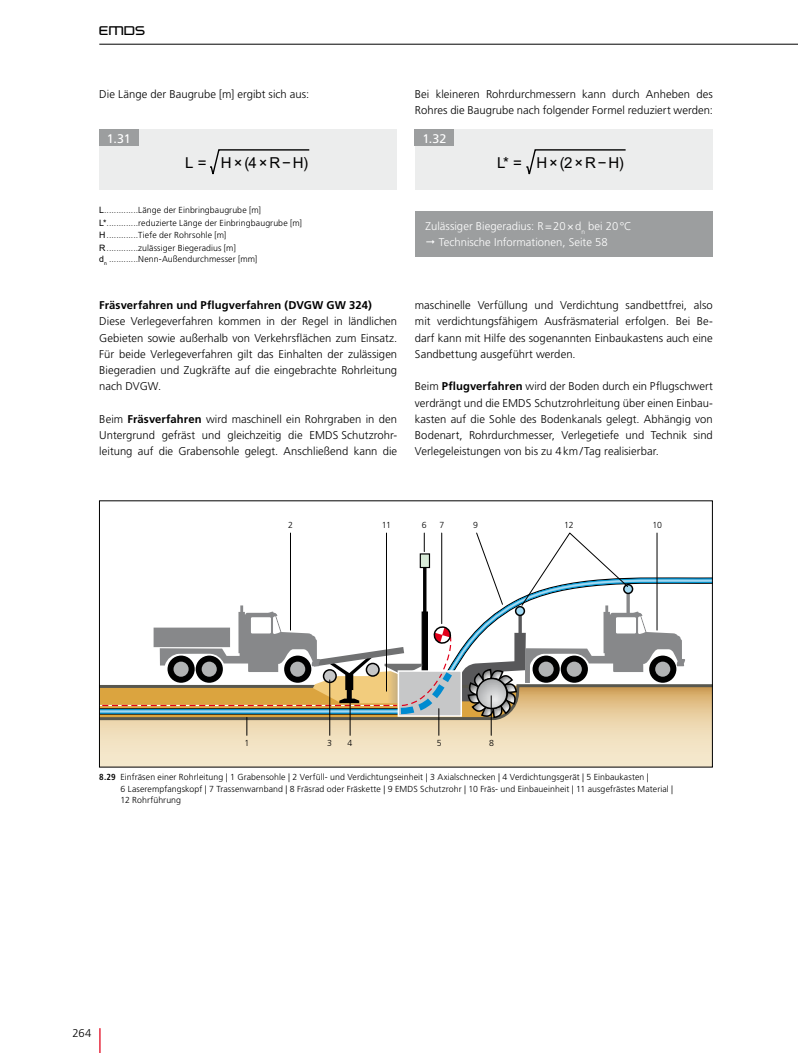
<style>
.page{position:relative;width:798px;height:1053px;background:#fff}
.page>*{position:absolute;margin:0;border:0;box-sizing:border-box;transform-origin:0 0}
.t1{font:15px "Arial";color:#000}
.t2{font:300 13.75px "Trade Marker";color:#000}
.t3{font:12.5px "Frutiger LT Std";color:#fff}
.t4{font:300 11.25px/16.2px "Frutiger LT Std";color:#000;text-align:justify}
.t5{font:300 11.25px/16.2px "Frutiger LT Std";letter-spacing:.005em;color:#fff}
.t6{font:700 11.25px "Frutiger LT Std";letter-spacing:.01em;color:#000}
.t7{font:300 8.75px/12.5px "Frutiger LT Std";letter-spacing:.01em;color:#000}
.s1{font-family:"Arial";font-weight:400}
.s2{font-weight:700}
.s3{font-weight:700;font-stretch:condensed}
</style>
<div class="page">
<svg style="left:99px;top:1028px;width:1px;height:24px"></svg>
<hr style="left:99px;top:44px;width:698px;height:1px;background:#000">
<div style="left:99px;top:130px;width:298px;height:60px;background:#eceded"></div>
<div style="left:99px;top:130px;width:39px;height:16px;background:#9c9e9f"></div>
<svg style="left:210px;top:149px;width:100px;height:26px"></svg>
<div style="left:415px;top:211px;width:297px;height:46px;background:#9c9e9f"></div>
<div style="left:415px;top:130px;width:297px;height:60px;background:#eceded"></div>
<div style="left:415px;top:130px;width:39px;height:16px;background:#9c9e9f"></div>
<svg style="left:526px;top:149px;width:100px;height:26px"></svg>
<svg style="left:101px;top:722px;width:609px;height:43px;background:#f2e3c4"></svg>
<svg style="left:657px;top:575px;width:53px;height:15px"></svg>
<svg style="left:101px;top:590px;width:609px;height:132px"></svg>
<svg style="left:246px;top:532px;width:411px;height:203px"></svg>
<p class="t2" style="left:99px;top:23px;width:47px">EMDS</p>
<p class="t4" style="left:99px;top:86px;width:211px">Die Länge der Baugrube [m] ergibt sich aus:</p>
<p class="t4" style="left:415px;top:86px;width:299px">Bei kleineren Rohrdurchmessern kann durch Anheben des<br>Rohres die Baugrube nach folgender Formel reduziert werden:</p>
<p class="t3" style="left:107px;top:131px;width:25px">1.31</p>
<p class="t3" style="left:422px;top:131px;width:26px">1.32</p>
<h1 class="t1" style="left:185px;top:153px;width:124px">L = H×(4×R−H)</h1>
<h1 class="t1" style="left:497px;top:153px;width:128px">L* = H×(2×R−H)</h1>
<p class="t7" style="left:99px;top:204px;width:204px"><span class="s1">L</span>..............Länge der Einbringbaugrube [m] <span class="s1">L*</span>.............reduzierte Länge der Einbringbaugrube [m] <span class="s1">H</span>.............Tiefe der Rohrsohle [m] <span class="s1">R</span>.............zulässiger Biegeradius [m]</p>
<p class="t7" style="left:99px;top:253px;width:159px"><span class="s1">d</span><sub>n</sub> ............Nenn-Außendurchmesser [mm]</p>
<p class="t5" style="left:438px;top:218px;width:194px;text-indent:-13px">Zulässiger Biegeradius: R=20×d<sub>n</sub> bei 20°C<br>Technische Informationen, Seite 58</p>
<p class="t6" style="left:99px;top:298px;width:274px">Fräsverfahren und Pflugverfahren (DVGW GW 324)</p>
<p class="t4" style="left:99px;top:313px;width:299px">Diese Verlegeverfahren kommen in der Regel in ländlichen Gebieten sowie außerhalb von Verkehrsflächen zum Einsatz.<br>Für beide Verlegeverfahren gilt das Einhalten der zulässigen Biegeradien und Zugkräfte auf die eingebrachte Rohrleitung nach DVGW.</p>
<p class="t4" style="left:99px;top:411px;width:299px">Beim <span class="s2">Fräsverfahren</span> wird maschinell ein Rohrgraben in den Untergrund gefräst und gleichzeitig die EMDS Schutzrohr&shy;leitung auf die Grabensohle gelegt. Anschließend kann die</p>
<p class="t4" style="left:415px;top:297px;width:299px">maschinelle Verfüllung und Verdichtung sandbettfrei, also mit verdichtungsfähigem Ausfräsmaterial erfolgen. Bei Be&shy;darf kann mit Hilfe des sogenannten Einbaukastens auch eine Sandbettung ausgeführt werden.</p>
<p class="t4" style="left:415px;top:378px;width:299px">Beim <span class="s2">Pflugverfahren</span> wird der Boden durch ein Pflugschwert verdrängt und die EMDS Schutzrohrleitung über einen Einbau&shy;kasten auf die Sohle des Bodenkanals gelegt. Abhängig von Bodenart, Rohrdurchmesser, Verlegetiefe und Technik sind Verlegeleistungen von bis zu 4km/Tag realisierbar.</p>
<p class="t7" style="left:288px;top:519px;width:6px">2</p>
<p class="t7" style="left:382px;top:519px;width:10px">11</p>
<p class="t7" style="left:422px;top:519px;width:6px">6</p>
<p class="t7" style="left:439px;top:519px;width:6px">7</p>
<p class="t7" style="left:473px;top:519px;width:6px">9</p>
<p class="t7" style="left:564px;top:519px;width:11px">12</p>
<p class="t7" style="left:652px;top:519px;width:11px">10</p>
<p class="t7" style="left:244px;top:737px;width:6px">1</p>
<p class="t7" style="left:327px;top:737px;width:6px">3</p>
<p class="t7" style="left:347px;top:737px;width:6px">4</p>
<p class="t7" style="left:437px;top:737px;width:6px">5</p>
<p class="t7" style="left:489px;top:737px;width:6px">8</p>
<p class="t7" style="left:120px;top:771px;width:554px;line-height:11.2px;text-indent:-21px"><span class="s3">8.29</span> Einfräsen einer Rohrleitung | 1 Grabensohle | 2 Verfüll- und Verdichtungseinheit | 3 Axialschnecken | 4 Verdichtungsgerät | 5 Einbaukasten |<br>6 Laserempfangskopf | 7 Trassenwarnband | 8 Fräsrad oder Fräskette | 9 EMDS Schutzrohr | 10 Fräs- und Einbaueinheit | 11 ausgefrästes Material |<br>12 Rohrführung</p>
<p class="t4" style="left:73px;top:1024px;width:20px">264</p>
</div>
